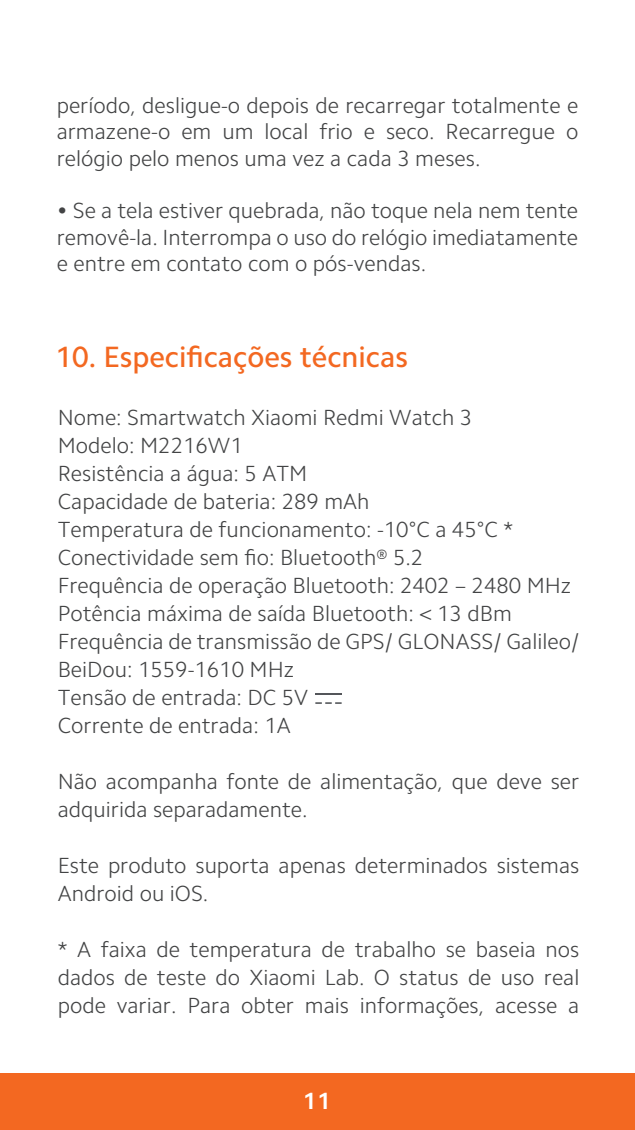
<style>
.page{position:relative;width:635px;height:1130px;background:#fff}
.page>*{position:absolute;margin:0;border:0;box-sizing:border-box;transform-origin:0 0}
.t1{font:500 29.6px "Camphor Pro";color:#f36821}
.t2{font:700 23.6px "Camphor Pro";color:#fff}
.t3{font:300 22px/28px "Camphor Pro";color:#434445;text-align:justify}
</style>
<div class="page">
<div style="left:0;top:1073px;width:635px;height:56px;background:#f36821"></div>
<svg style="left:315px;top:702px;width:27px;height:1px"></svg>
<svg style="left:315px;top:693px;width:27px;height:1px"></svg>
<p class="t3" style="left:57px;top:92px;width:523px;line-height:26.4px">período, desligue-o depois de recarregar totalmente e armazene-o em um local frio e seco. Recarregue o relógio pelo menos uma vez a cada 3 meses.</p>
<p class="t3" style="left:57px;top:198px;width:523px;line-height:26.4px">• Se a tela estiver quebrada, não toque nela nem tente removê-la. Interrompa o uso do relógio imediatamente e entre em contato com o pós-vendas.</p>
<h1 class="t1" style="left:55px;top:339px;width:354px">10. Especificações técnicas</h1>
<p class="t3" style="left:58px;top:403px;width:523px;text-align:left">Nome: Smartwatch Xiaomi Redmi Watch 3<br>Modelo: M2216W1<br>Resistência a água: 5 ATM<br>Capacidade de bateria: 289 mAh<br>Temperatura de funcionamento: -10°C a 45°C * Conectividade sem fio: Bluetooth® 5.2<br>Frequência de operação Bluetooth: 2402 – 2480 MHz Potência máxima de saída Bluetooth: &lt; 13 dBm Frequência de transmissão de GPS/ GLONASS/ Galileo/ BeiDou: 1559-1610 MHz<br>Tensão de entrada: DC 5V<br>Corrente de entrada: 1A</p>
<p class="t3" style="left:58px;top:767px;width:523px">Não acompanha fonte de alimentação, que deve ser adquirida separadamente.</p>
<p class="t3" style="left:58px;top:851px;width:523px">Este produto suporta apenas determinados sistemas<br>Android ou iOS.</p>
<p class="t3" style="left:58px;top:935px;width:523px">* A faixa de temperatura de trabalho se baseia nos dados de teste do Xiaomi Lab. O status de uso real pode variar. Para obter mais informações, acesse a</p>
<p class="t2" style="left:303px;top:1087px;width:29px">11</p>
</div>
